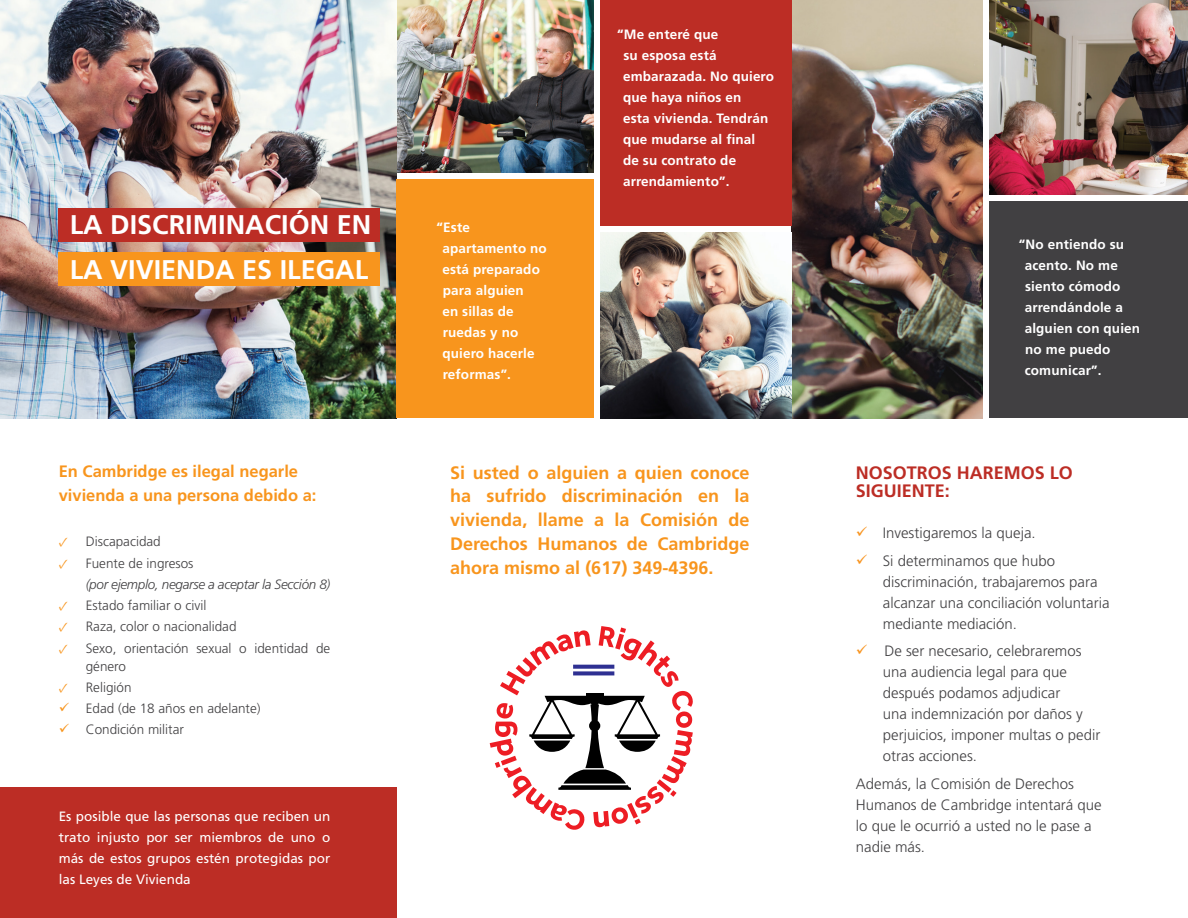
<style>
.page{position:relative;width:1188px;height:918px;background:#fff}
.page>*{position:absolute;margin:0;border:0;box-sizing:border-box;transform-origin:0 0}
.t1{font:700 27px/45px "Frutiger LT Std";color:#fff}
.t2{font:700 18px/24px "Frutiger LT Std";color:#f8951d;text-align:justify}
.t3{font:700 18px/18px "Frutiger LT Std";color:#bc2d25}
.t4{font:700 16.5px/24px "Frutiger LT Std";color:#f8951d}
.t5{font:300 15px/21px "Frutiger LT Std";color:#414042}
.t6{font:700 13.5px/21px "Frutiger LT Std";letter-spacing:.01em;color:#fff}
.t7{font:300 13.5px/18px "Frutiger LT Std";color:#414042}
.t8{font:13.5px/21px "Frutiger LT Std";color:#fff;text-align:justify}
.t9{font:italic 300 13.5px/21.3px "Frutiger LT Std";letter-spacing:-.02em;color:#414042}
.s1{font-family:"Minion Pro";font-weight:700;color:#f8951d}
.s2{font-family:"Minion Pro";font-weight:700;font-style:normal;color:#f8951d}
.s3{font-style:normal}
.s4{color:#f8951d}
.s5{color:#f89521}
</style>
<div class="page">
<img style="left:792px;top:0;width:191px;height:418px">
<img style="left:989px;top:0;width:199px;height:195px">
<img style="left:396px;top:0;width:197px;height:173px">
<img style="left:0;top:0;width:396px;height:418px">
<img style="left:600px;top:232px;width:192px;height:186px">
<div style="left:0;top:787px;width:396px;height:131px;background:#bc2d25"></div>
<div style="left:600px;top:0;width:192px;height:225px;background:#bc2d25"></div>
<div style="left:396px;top:179px;width:197px;height:239px;background:#f8951d"></div>
<svg style="left:490px;top:626px;width:203px;height:204px"></svg>
<hr style="left:587px;top:693px;width:17px;height:3px;background:#000">
<svg style="left:573px;top:665px;width:41px;height:4px"></svg>
<svg style="left:573px;top:671px;width:41px;height:4px"></svg>
<div style="left:989px;top:201px;width:199px;height:217px;background:#414042"></div>
<div style="left:59px;top:208px;width:321px;height:34px;background:#bc2d25"></div>
<div style="left:59px;top:252px;width:321px;height:34px;background:#f8951d"></div>
<h1 class="t1" style="left:70px;top:202px;width:303px">LA DISCRIMINACIÓN EN<br>LA VIVIENDA ES ILEGAL</h1>
<p class="t4" style="left:59px;top:460px;width:259px">En Cambridge es ilegal negarle vivienda a una persona debido a:</p>
<p class="t7" style="left:59px;top:533px;width:104px"><span class="s1">✓</span> Discapacidad</p>
<p class="t9" style="left:86px;top:552px;width:246px;text-indent:-27px"><span class="s2">✓</span> <span class="s3">Fuente de ingresos<br></span>(por ejemplo, negarse a aceptar la Sección 8)</p>
<p class="t7" style="left:59px;top:597px;width:149px"><span class="s1">✓</span> Estado familiar o civil</p>
<p class="t7" style="left:59px;top:618px;width:179px"><span class="s1">✓</span> Raza, color o nacionalidad</p>
<p class="t7" style="left:86px;top:639px;width:246px;text-indent:-27px"><span class="s1">✓</span> Sexo, orientación sexual o identidad de género</p>
<p class="t7" style="left:59px;top:678px;width:74px"><span class="s1">✓</span> Religión</p>
<p class="t7" style="left:59px;top:700px;width:203px"><span class="s4">✓</span> Edad (de 18 años en adelante)</p>
<p class="t7" style="left:59px;top:721px;width:127px"><span class="s4">✓</span> Condición militar</p>
<p class="t8" style="left:59px;top:806px;width:273px">Es posible que las personas que reciben un trato injusto por ser miembros de uno o más de estos grupos estén protegidas por las Leyes de Vivienda</p>
<p class="t6" style="left:442px;top:217px;width:106px;text-indent:-6px">“Este apartamento no está preparado para alguien<br>en sillas de ruedas y no quiero hacerle reformas”.</p>
<p class="t6" style="left:623px;top:24px;width:152px;text-indent:-6px">“Me enteré que<br>su esposa está embarazada. No quiero que haya niños en<br>esta vivienda. Tendrán que mudarse al final de su contrato de arrendamiento”.</p>
<p class="t2" style="left:450px;top:460px;width:301px">Si usted o alguien a quien conoce ha sufrido discriminación en la vivienda, llame a la Comisión de Derechos Humanos de Cambridge ahora mismo al (617) 349-4396.</p>
<p class="t6" style="left:1025px;top:234px;width:117px;text-indent:-6px">“No entiendo su acento. No me siento cómodo arrendándole a alguien con quien no me puedo comunicar”.</p>
<p class="t3" style="left:856px;top:463px;width:219px">NOSOTROS HAREMOS LO<br>SIGUIENTE:</p>
<p class="t5" style="left:856px;top:522px;width:181px"><span class="s5">✓</span> Investigaremos la queja.</p>
<p class="t5" style="left:883px;top:550px;width:228px;text-indent:-27px"><span class="s5">✓</span> Si determinamos que hubo discriminación, trabajaremos para alcanzar una conciliación voluntaria mediante mediación.</p>
<p class="t5" style="left:883px;top:641px;width:219px;text-indent:-27px"><span class="s5">✓</span> De ser necesario, celebraremos una audiencia legal para que después podamos adjudicar<br>una indemnización por daños y perjuicios, imponer multas o pedir otras acciones.</p>
<p class="t5" style="left:856px;top:774px;width:247px">Además, la Comisión de Derechos<br>Humanos de Cambridge intentará que lo que le ocurrió a usted no le pase a nadie más.</p>
</div>
